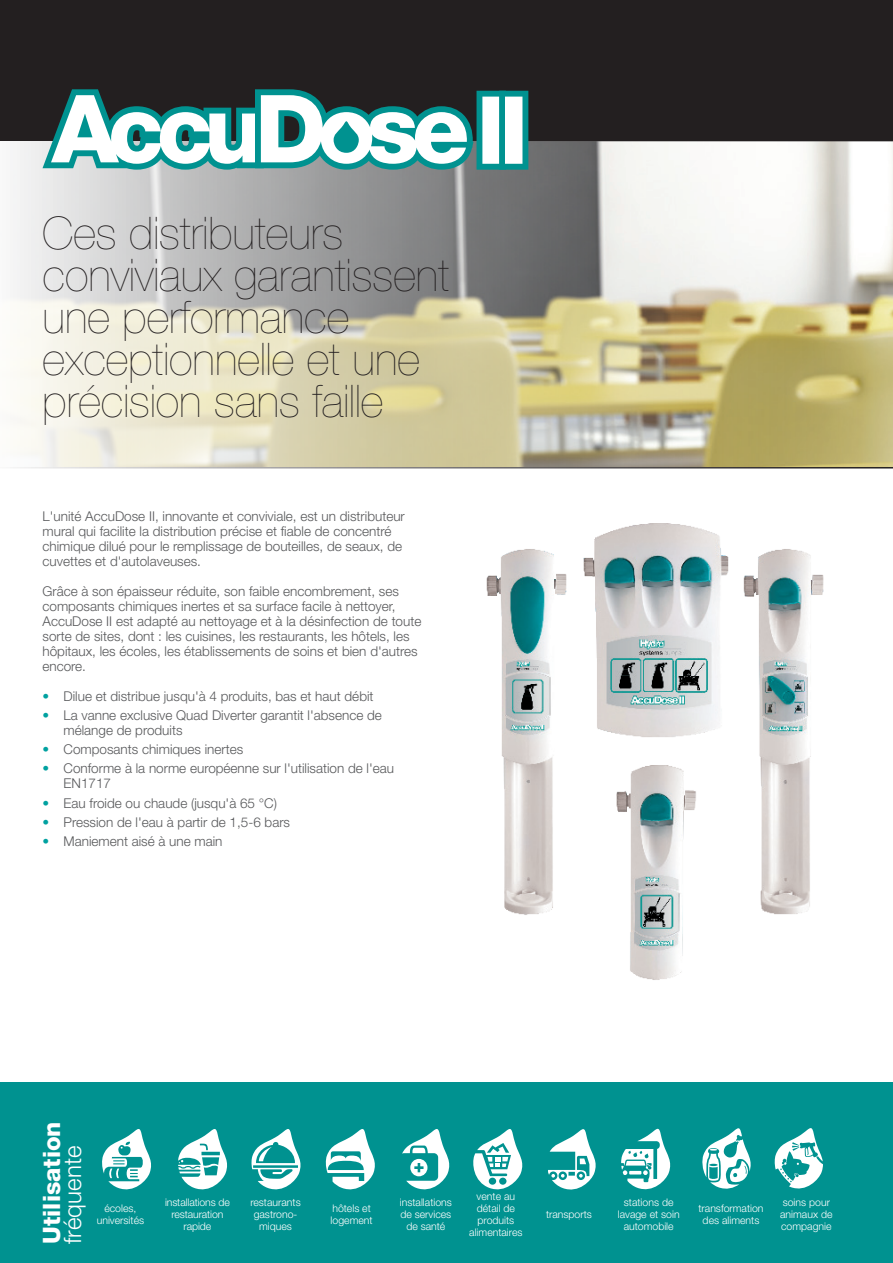
<style>
.page{position:relative;width:893px;height:1263px;background:#fff}
.page>*{position:absolute;margin:0;border:0;box-sizing:border-box;transform-origin:0 0}
.Sub_Heading_Black{font:200 45px/42px "Helvetica Neue";color:#231f20}
.t1{font:800 24px "Helvetica Neue";color:#fff}
.t2{font:300 24px "Helvetica Neue";color:#fff}
.Body_Black{font:300 13.5px/15px "Helvetica Neue";color:#57585a}
.Body_White{font:300 10.5px/12px "Helvetica Neue";color:#fff;text-align:center}
.s1{color:#00a1a0}
</style>
<div class="page">
<div style="left:0;top:1082px;width:893px;height:181px;background:#009290"></div>
<div style="left:0;top:0;width:893px;height:141px;background:#231f20"></div>
<svg style="left:13px;top:140px;width:880px;height:328px"></svg>
<svg style="left:402px;top:1129px;width:48px;height:61px"></svg>
<svg style="left:102px;top:1129px;width:49px;height:61px"></svg>
<svg style="left:251px;top:1129px;width:50px;height:61px"></svg>
<svg style="left:325px;top:1129px;width:50px;height:61px"></svg>
<svg style="left:178px;top:1129px;width:49px;height:61px"></svg>
<svg style="left:473px;top:1129px;width:50px;height:61px"></svg>
<svg style="left:548px;top:1129px;width:48px;height:61px"></svg>
<svg style="left:621px;top:1128px;width:50px;height:62px"></svg>
<svg style="left:774px;top:1128px;width:49px;height:61px"></svg>
<svg style="left:702px;top:1128px;width:49px;height:61px"></svg>
<img style="left:486px;top:523px;width:338px;height:457px">
<svg style="left:43px;top:89px;width:485px;height:81px"></svg>
<p class="Sub_Heading_Black" style="left:43px;top:212px;width:408px">Ces distributeurs conviviaux garantissent une performance exceptionnelle et une précision sans faille</p>
<p class="Body_Black" style="left:43px;top:509px;width:364px">L'unité AccuDose II, innovante et conviviale, est un distributeur mural qui facilite la distribution précise et fiable de concentré chimique dilué pour le remplissage de bouteilles, de seaux, de cuvettes et d'autolaveuses.</p>
<p class="Body_Black" style="left:43px;top:584px;width:380px">Grâce à son épaisseur réduite, son faible encombrement, ses composants chimiques inertes et sa surface facile à nettoyer, AccuDose II est adapté au nettoyage et à la désinfection de toute sorte de sites, dont : les cuisines, les restaurants, les hôtels, les hôpitaux, les écoles, les établissements de soins et bien d'autres encore.</p>
<p class="Body_Black" style="left:43px;top:688px;width:333px"><span class="s1">•</span> Dilue et distribue jusqu'à 4 produits, bas et haut débit</p>
<p class="Body_Black" style="left:64px;top:707px;width:320px;text-indent:-21px"><span class="s1">•</span> La vanne exclusive Quad Diverter garantit l'absence de mélange de produits</p>
<p class="Body_Black" style="left:43px;top:741px;width:202px"><span class="s1">•</span> Composants chimiques inertes</p>
<p class="Body_Black" style="left:64px;top:761px;width:332px;text-indent:-21px"><span class="s1">•</span> Conforme à la norme européenne sur l'utilisation de l'eau<br>EN1717</p>
<p class="Body_Black" style="left:43px;top:795px;width:236px"><span class="s1">•</span> Eau froide ou chaude (jusqu'à 65 °C)</p>
<p class="Body_Black" style="left:43px;top:814px;width:249px"><span class="s1">•</span> Pression de l'eau à partir de 1,5-6 bars</p>
<p class="Body_Black" style="left:43px;top:833px;width:182px"><span class="s1">•</span> Maniement aisé à une main</p>
<h2 class="t1" style="left:37px;top:1244px;width:124px;rotate:-90deg">Utilisation</h2>
<h2 class="t2" style="left:58px;top:1244px;width:99px;rotate:-90deg">fréquente</h2>
<p class="Body_White" style="left:97px;top:1202px;width:49px">écoles, universités</p>
<p class="Body_White" style="left:165px;top:1196px;width:66px">installations de restauration rapide</p>
<p class="Body_White" style="left:250px;top:1196px;width:52px">restaurants gastrono&shy;miques</p>
<p class="Body_White" style="left:331px;top:1202px;width:44px;text-align:left">hôtels et logement</p>
<p class="Body_White" style="left:400px;top:1196px;width:54px">installations de services de santé</p>
<p class="Body_White" style="left:469px;top:1190px;width:55px">vente au détail de produits alimentaires</p>
<p class="Body_White" style="left:546px;top:1208px;width:47px">transports</p>
<p class="Body_White" style="left:618px;top:1196px;width:63px">stations de lavage et soin automobile</p>
<p class="Body_White" style="left:698px;top:1202px;width:67px">transformation des aliments</p>
<p class="Body_White" style="left:780px;top:1196px;width:54px;text-align:left">soins pour animaux de compagnie</p>
</div>
